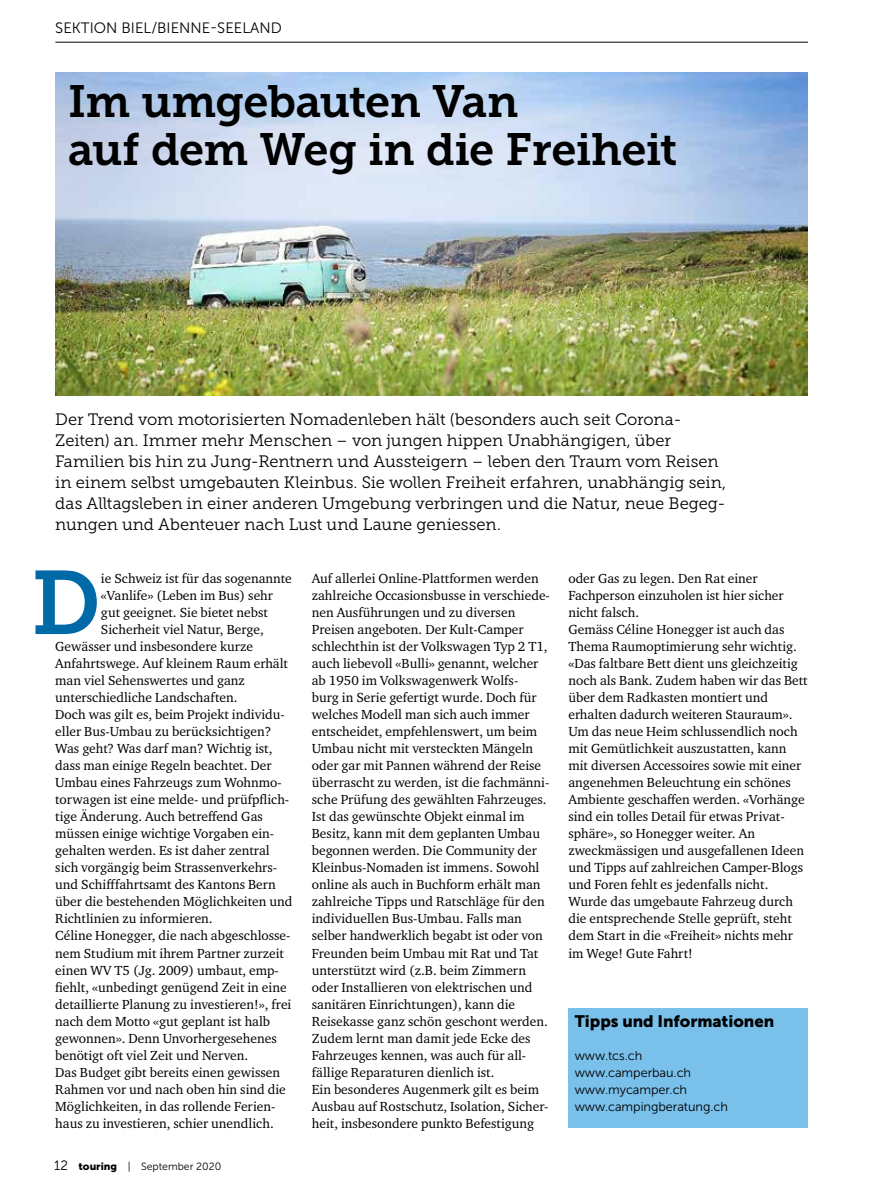
<style>
.page{position:relative;width:893px;height:1200px;background:#fff}
.page>*{position:absolute;margin:0;border:0;box-sizing:border-box;transform-origin:0 0}
.t1{font:89.55px "Museo Slab 700";color:#006aa8}
.t2{font:45px/48px "Museo Slab 700";letter-spacing:-.015em;color:#000}
.t3{font:16.5px/21px "Museo Slab 300";letter-spacing:-.005em;color:#000}
.t4{font:16.5px "Museo Sans 900";color:#000}
.t5{font:15px "Museo Sans 300";color:#000}
.t6{font:13.5px/17px "Charter ITC Pro";color:#000}
.t7{font:12.75px/17px "Museo Sans 300";letter-spacing:-.005em;color:#000}
.t8{font:10.5px "Museo Sans 300";color:#000}
.s1{font-size:13.5px}
.s2{font-family:"Museo Sans 900"}
</style>
<div class="page">
<hr style="left:55px;top:42px;width:753px;height:1px;background:#000">
<img style="left:55px;top:72px;width:753px;height:323px">
<div style="left:568px;top:1008px;width:240px;height:119px;background:#79c0ea"></div>
<p class="t5" style="left:55px;top:20px;width:228px">SEKTION BIEL/BIENNE-SEELAND</p>
<h2 class="t2" style="left:68px;top:78px;width:611px">Im umgebauten Van<br>auf dem Weg in die Freiheit</h2>
<p class="t3" style="left:55px;top:409px;width:673px">Der Trend vom motorisierten Nomadenleben hält (besonders auch seit Corona-Zeiten) an. Immer mehr Menschen – von jungen hippen Unabhängigen, über Familien bis hin zu Jung-Rentnern und Aussteigern – leben den Traum vom Reisen in einem selbst umgebauten Kleinbus. Sie wollen Freiheit erfahren, unabhängig sein, das Alltagsleben in einer anderen Umgebung verbringen und die Natur, neue Begeg&shy;nungen und Abenteuer nach Lust und Laune geniessen.</p>
<p class="t6" style="left:312px;top:569px;width:240px">Auf allerlei Online-Plattformen werden zahlreiche Occasionsbusse in verschiede&shy;nen Ausführungen und zu diversen Preisen angeboten. Der Kult-Camper schlechthin ist der Volkswagen Typ 2 T1, auch liebevoll «Bulli» genannt, welcher ab 1950 im Volkswagenwerk Wolfs-<br>burg in Serie gefertigt wurde. Doch für welches Modell man sich auch immer entscheidet, empfehlenswert, um beim Umbau nicht mit versteckten Mängeln oder gar mit Pannen während der Reise überrascht zu werden, ist die fachmänni&shy;sche Prüfung des gewählten Fahrzeuges.<br>Ist das gewünschte Objekt einmal im Besitz, kann mit dem geplanten Umbau begonnen werden. Die Community der Kleinbus-Nomaden ist immens. Sowohl online als auch in Buchform erhält man zahlreiche Tipps und Ratschläge für den individuellen Bus-Umbau. Falls man selber handwerklich begabt ist oder von Freunden beim Umbau mit Rat und Tat unterstützt wird (z.B. beim Zimmern oder Installieren von elektrischen und sanitären Einrichtungen), kann die Reisekasse ganz schön geschont werden.<br>Zudem lernt man damit jede Ecke des Fahrzeuges kennen, was auch für all&shy;fällige Reparaturen dienlich ist.<br>Ein besonderes Augenmerk gilt es beim Ausbau auf Rostschutz, Isolation, Sicher&shy;heit, insbesondere punkto Befestigung</p>
<h1 class="t1" style="left:31px;top:552px;width:71px">D</h1>
<p class="t6" style="left:101px;top:569px;width:192px">ie Schweiz ist für das sogenannte</p>
<p class="t6" style="left:568px;top:569px;width:241px">oder Gas zu legen. Den Rat einer Fachperson einzuholen ist hier sicher nicht falsch.<br>Gemäss Céline Honegger ist auch das Thema Raumoptimierung sehr wichtig. «Das faltbare Bett dient uns gleichzeitig noch als Bank. Zudem haben wir das Bett über dem Radkasten montiert und erhalten dadurch weiteren Stauraum».<br>Um das neue Heim schlussendlich noch mit Gemütlichkeit auszustatten, kann mit diversen Accessoires sowie mit einer angenehmen Beleuchtung ein schönes Ambiente geschaffen werden. «Vorhänge sind ein tolles Detail für etwas Privat&shy;sphäre», so Honegger weiter. An zweckmässigen und ausgefallenen Ideen und Tipps auf zahlreichen Camper-Blogs und Foren fehlt es jedenfalls nicht.<br>Wurde das umgebaute Fahrzeug durch die entsprechende Stelle geprüft, steht dem Start in die «Freiheit» nichts mehr im Wege! Gute Fahrt!</p>
<p class="t6" style="left:101px;top:586px;width:174px">«Vanlife» (Leben im Bus) sehr</p>
<p class="t6" style="left:101px;top:603px;width:168px">gut geeignet. Sie bietet nebst</p>
<p class="t6" style="left:101px;top:620px;width:164px">Sicherheit viel Natur, Berge,</p>
<p class="t6" style="left:55px;top:637px;width:199px">Gewässer und insbesondere kurze</p>
<p class="t6" style="left:55px;top:654px;width:234px">Anfahrtswege. Auf kleinem Raum erhält</p>
<p class="t6" style="left:55px;top:671px;width:191px">man viel Sehenswertes und ganz</p>
<p class="t6" style="left:55px;top:688px;width:184px">unterschiedliche Landschaften.</p>
<p class="t6" style="left:55px;top:705px;width:231px">Doch was gilt es, beim Projekt individu-</p>
<p class="t6" style="left:55px;top:722px;width:217px">eller Bus-Umbau zu berücksichtigen?</p>
<p class="t6" style="left:55px;top:739px;width:219px">Was geht? Was darf man? Wichtig ist,</p>
<p class="t6" style="left:55px;top:756px;width:218px">dass man einige Regeln beachtet. Der</p>
<p class="t6" style="left:55px;top:773px;width:228px">Umbau eines Fahrzeugs zum Wohnmo-</p>
<p class="t6" style="left:55px;top:790px;width:235px">torwagen ist eine melde- und prüfpflich-</p>
<p class="t6" style="left:55px;top:807px;width:209px">tige Änderung. Auch betreffend Gas</p>
<p class="t6" style="left:55px;top:824px;width:220px">müssen einige wichtige Vorgaben ein-</p>
<p class="t6" style="left:55px;top:841px;width:216px">gehalten werden. Es ist daher zentral</p>
<p class="t6" style="left:55px;top:858px;width:223px">sich vorgängig beim Strassenverkehrs-</p>
<p class="t6" style="left:55px;top:875px;width:222px">und Schifffahrtsamt des Kantons Bern</p>
<p class="t6" style="left:55px;top:892px;width:239px">über die bestehenden Möglichkeiten und</p>
<p class="t6" style="left:55px;top:909px;width:159px">Richtlinien zu informieren.</p>
<p class="t6" style="left:55px;top:926px;width:237px">Céline Honegger, die nach abgeschlosse-</p>
<p class="t6" style="left:55px;top:943px;width:230px">nem Studium mit ihrem Partner zurzeit</p>
<p class="t6" style="left:55px;top:960px;width:225px">einen WV T5 (Jg. 2009) umbaut, emp-</p>
<p class="t6" style="left:55px;top:977px;width:233px">fiehlt, «unbedingt genügend Zeit in eine</p>
<p class="t6" style="left:55px;top:994px;width:238px">detaillierte Planung zu investieren!», frei</p>
<p class="t6" style="left:55px;top:1011px;width:216px">nach dem Motto «gut geplant ist halb</p>
<p class="t6" style="left:55px;top:1029px;width:223px">gewonnen». Denn Unvorhergesehenes</p>
<p class="t6" style="left:55px;top:1046px;width:194px">benötigt oft viel Zeit und Nerven.</p>
<p class="t6" style="left:55px;top:1063px;width:226px">Das Budget gibt bereits einen gewissen</p>
<p class="t6" style="left:55px;top:1080px;width:232px">Rahmen vor und nach oben hin sind die</p>
<p class="t6" style="left:55px;top:1097px;width:222px">Möglichkeiten, in das rollende Ferien-</p>
<p class="t6" style="left:55px;top:1114px;width:220px">haus zu investieren, schier unendlich.</p>
<p class="t4" style="left:575px;top:1011px;width:201px">Tipps und Informationen</p>
<p class="t7" style="left:575px;top:1046px;width:155px">www.tcs.ch www.camperbau.ch www.mycamper.ch www.campingberatung.ch</p>
<p class="t8" style="left:54px;top:1160px;width:169px"><span class="s1">12</span> <span class="s2">touring</span> | September 2020</p>
</div>
